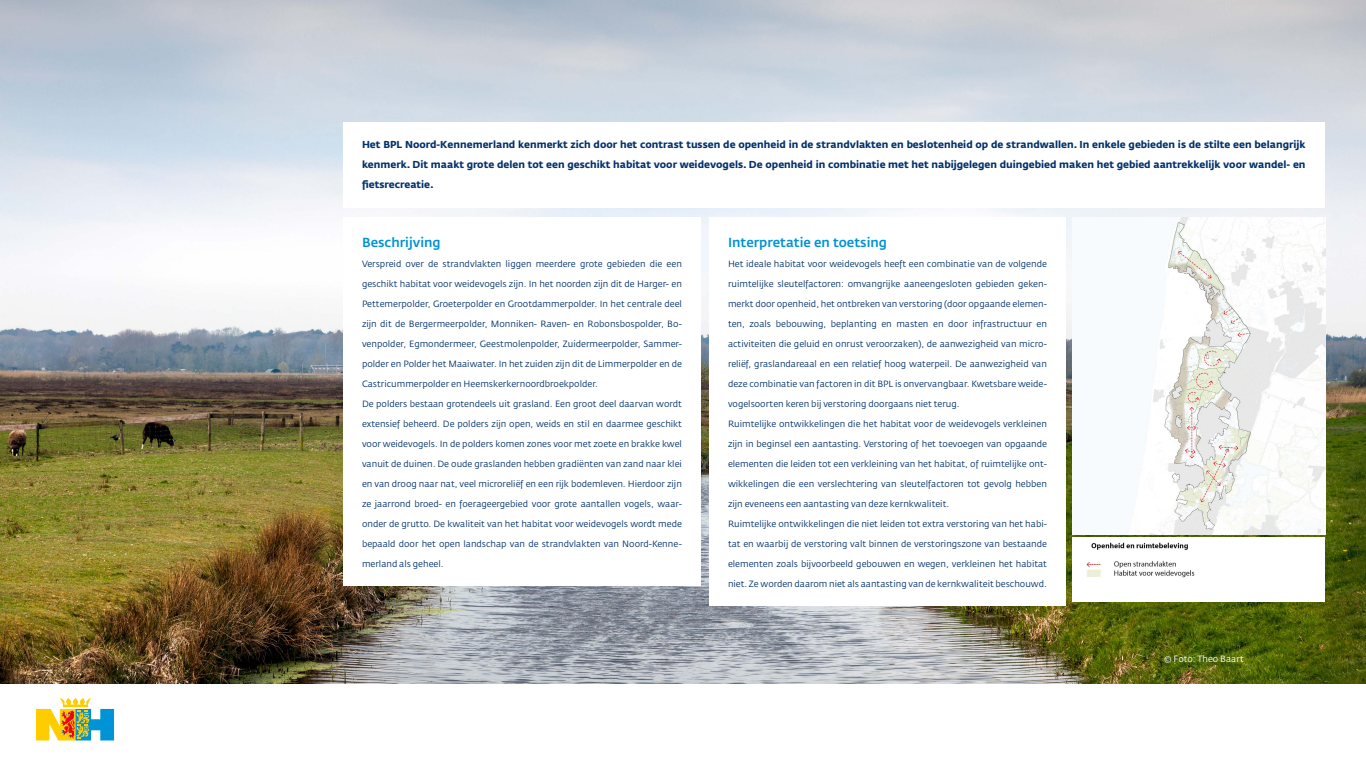
<style>
.page{position:relative;width:1366px;height:768px;background:#fff}
.page>*{position:absolute;margin:0;border:0;box-sizing:border-box;transform-origin:0 0}
.Txt{font:500 13px "Fedra Sans Std";color:#0093d6}
.txt_bold{font:700 10px/20px "Fedra Sans Std";color:#03326c;text-align:justify}
.Txt-2{font:9px "Fedra Sans Std";color:#03326c}
.t1{font:9px "Fedra Sans Std";color:#fff}
</style>
<div class="page">
<img style="left:0;top:0;width:1366px;height:684px">
<svg style="left:36px;top:698px;width:78px;height:42px"></svg>
<div style="left:343px;top:122px;width:982px;height:86px;background:#fff"></div>
<img style="left:1072px;top:218px;width:253px;height:317px">
<img style="left:1072px;top:537px;width:253px;height:65px">
<div style="left:709px;top:218px;width:357px;height:388px;background:#fff"></div>
<div style="left:343px;top:218px;width:358px;height:368px;background:#fff"></div>
<p class="txt_bold" style="left:362px;top:135px;width:945px">Het BPL Noord-Kennemerland kenmerkt zich door het contrast tussen de openheid in de strandvlakten en beslotenheid op de strandwallen. In enkele gebieden is de stilte een belangrijk kenmerk. Dit maakt grote delen tot een geschikt habitat voor weidevogels. De openheid in combinatie met het nabijgelegen duingebied maken het gebied aantrekkelijk voor wandel- en fietsrecreatie.</p>
<p class="Txt" style="left:362px;top:234px;width:80px">Beschrijving</p>
<p class="Txt-2" style="left:362px;top:258px;width:321px">Verspreid over de strandvlakten liggen meerdere grote gebieden die een</p>
<p class="Txt-2" style="left:362px;top:278px;width:321px">geschikt habitat voor weidevogels zijn. In het noorden zijn dit de Harger- en</p>
<p class="Txt-2" style="left:362px;top:298px;width:321px">Pettemerpolder, Groeterpolder en Grootdammerpolder. In het centrale deel</p>
<p class="Txt-2" style="left:362px;top:318px;width:322px">zijn dit de Bergermeerpolder, Monniken- Raven- en Robonsbospolder, Bo-</p>
<p class="Txt-2" style="left:362px;top:338px;width:321px">venpolder, Egmondermeer, Geestmolenpolder, Zuidermeerpolder, Sammer-</p>
<p class="Txt-2" style="left:362px;top:358px;width:322px">polder en Polder het Maaiwater. In het zuiden zijn dit de Limmerpolder en de</p>
<p class="Txt-2" style="left:362px;top:378px;width:237px">Castricummerpolder en Heemskerkernoordbroekpolder.</p>
<p class="Txt-2" style="left:362px;top:398px;width:322px">De polders bestaan grotendeels uit grasland. Een groot deel daarvan wordt</p>
<p class="Txt-2" style="left:362px;top:418px;width:322px">extensief beheerd. De polders zijn open, weids en stil en daarmee geschikt</p>
<p class="Txt-2" style="left:362px;top:438px;width:321px">voor weidevogels. In de polders komen zones voor met zoete en brakke kwel</p>
<p class="Txt-2" style="left:362px;top:458px;width:322px">vanuit de duinen. De oude graslanden hebben gradiënten van zand naar klei</p>
<p class="Txt-2" style="left:362px;top:478px;width:321px">en van droog naar nat, veel microreliëf en een rijk bodemleven. Hierdoor zijn</p>
<p class="Txt-2" style="left:362px;top:498px;width:321px">ze jaarrond broed- en foerageergebied voor grote aantallen vogels, waar-</p>
<p class="Txt-2" style="left:362px;top:518px;width:321px">onder de grutto. De kwaliteit van het habitat voor weidevogels wordt mede</p>
<p class="Txt-2" style="left:362px;top:538px;width:322px">bepaald door het open landschap van de strandvlakten van Noord-Kenne-</p>
<p class="Txt-2" style="left:362px;top:558px;width:83px">merland als geheel.</p>
<p class="Txt" style="left:728px;top:234px;width:161px">Interpretatie en toetsing</p>
<p class="Txt-2" style="left:728px;top:258px;width:320px">Het ideale habitat voor weidevogels heeft een combinatie van de volgende</p>
<p class="Txt-2" style="left:728px;top:278px;width:321px">ruimtelijke sleutelfactoren: omvangrijke aaneengesloten gebieden geken-</p>
<p class="Txt-2" style="left:728px;top:298px;width:320px">merkt door openheid, het ontbreken van verstoring (door opgaande elemen-</p>
<p class="Txt-2" style="left:728px;top:318px;width:321px">ten, zoals bebouwing, beplanting en masten en door infrastructuur en</p>
<p class="Txt-2" style="left:728px;top:338px;width:320px">activiteiten die geluid en onrust veroorzaken), de aanwezigheid van micro-</p>
<p class="Txt-2" style="left:728px;top:358px;width:321px">reliëf, graslandareaal en een relatief hoog waterpeil. De aanwezigheid van</p>
<p class="Txt-2" style="left:728px;top:378px;width:321px">deze combinatie van factoren in dit BPL is onvervangbaar. Kwetsbare weide-</p>
<p class="Txt-2" style="left:728px;top:398px;width:233px">vogelsoorten keren bij verstoring doorgaans niet terug.</p>
<p class="Txt-2" style="left:728px;top:418px;width:320px">Ruimtelijke ontwikkelingen die het habitat voor de weidevogels verkleinen</p>
<p class="Txt-2" style="left:728px;top:438px;width:320px">zijn in beginsel een aantasting. Verstoring of het toevoegen van opgaande</p>
<p class="Txt-2" style="left:728px;top:458px;width:321px">elementen die leiden tot een verkleining van het habitat, of ruimtelijke ont-</p>
<p class="Txt-2" style="left:728px;top:478px;width:321px">wikkelingen die een verslechtering van sleutelfactoren tot gevolg hebben</p>
<p class="Txt-2" style="left:728px;top:498px;width:223px">zijn eveneens een aantasting van deze kernkwaliteit.</p>
<p class="Txt-2" style="left:728px;top:518px;width:321px">Ruimtelijke ontwikkelingen die niet leiden tot extra verstoring van het habi-</p>
<p class="Txt-2" style="left:728px;top:538px;width:320px">tat en waarbij de verstoring valt binnen de verstoringszone van bestaande</p>
<p class="Txt-2" style="left:728px;top:558px;width:321px">elementen zoals bijvoorbeeld gebouwen en wegen, verkleinen het habitat</p>
<p class="Txt-2" style="left:728px;top:578px;width:321px">niet. Ze worden daarom niet als aantasting van de kernkwaliteit beschouwd.</p>
<p class="t1" style="left:1164px;top:653px;width:82px">© Foto: Theo Baart</p>
</div>
